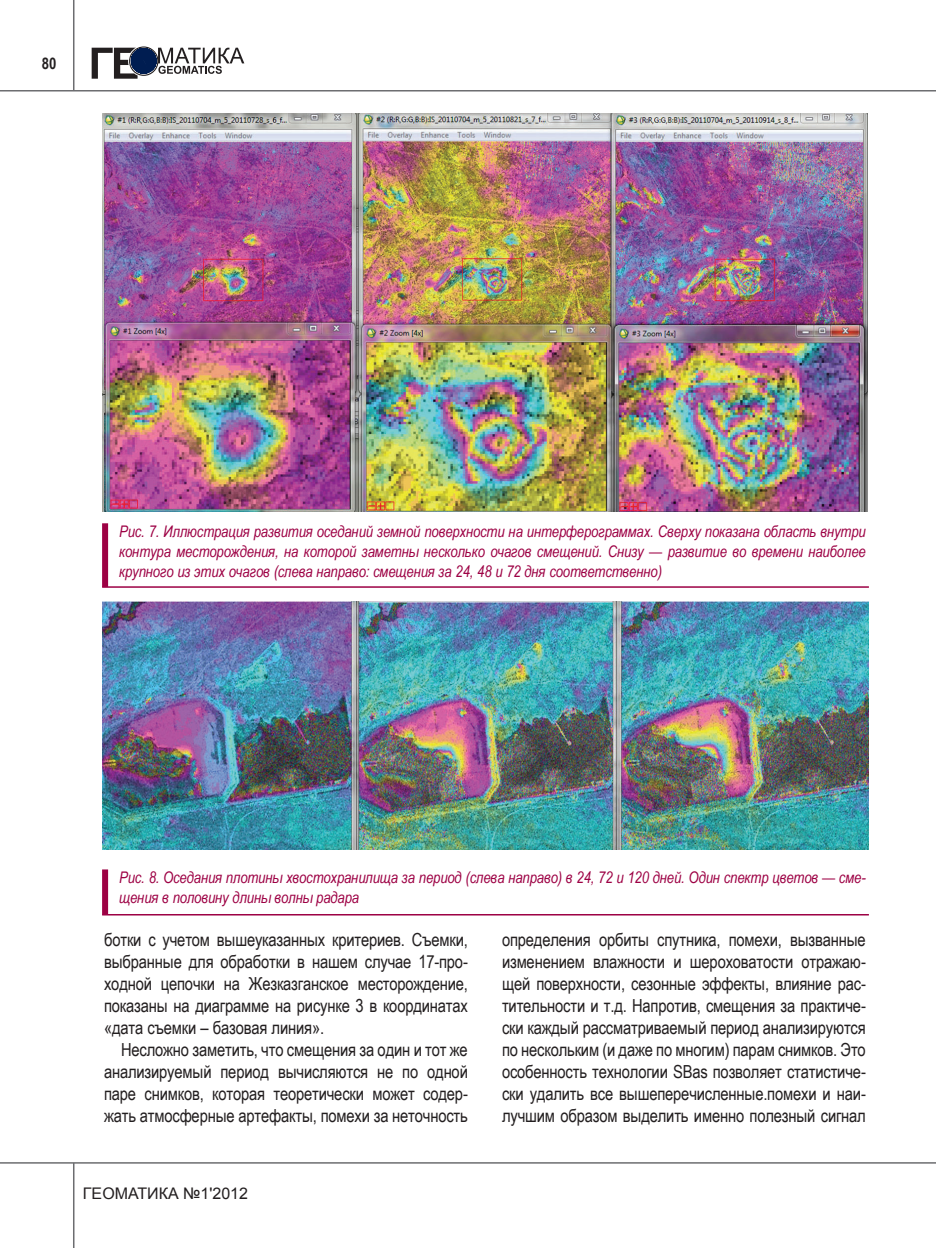
<style>
.page{position:relative;width:936px;height:1248px;background:#fff}
.page>*{position:absolute;margin:0;border:0;box-sizing:border-box;transform-origin:0 0}
.tekst{font:18px/22px "Arial Narrow";letter-spacing:-.01em;color:#231f20;text-align:justify}
.t1{font:italic 16px/20px "Arial Narrow";letter-spacing:-.01em;color:#9d0144;text-align:justify}
.t2{font:16px "Arial";color:#231f20}
.t3{font:700 16px "Arial Narrow";color:#231f20}
</style>
<div class="page">
<svg style="left:129px;top:46px;width:29px;height:30px"></svg>
<svg style="left:92px;top:48px;width:152px;height:31px"></svg>
<div style="left:131px;top:48px;width:25px;height:25px;border:1px solid #001d51;border-radius:50%"></div>
<hr style="left:73px;top:0;width:1px;height:91px;background:#6c6d70">
<hr style="left:73px;top:1162px;width:1px;height:85px;background:#6c6d70">
<hr style="left:0;top:90px;width:935px;height:1px;background:#6c6d70">
<hr style="left:0;top:1161px;width:935px;height:2px;background:#6c6d70">
<hr style="left:102px;top:586px;width:766px;height:1px;background:#9d0144">
<div style="left:102px;top:523px;width:6px;height:64px;background:#9d0144"></div>
<hr style="left:102px;top:913px;width:766px;height:2px;background:#9d0144">
<div style="left:102px;top:869px;width:6px;height:45px;background:#9d0144"></div>
<img style="left:102px;top:113px;width:765px;height:398px">
<img style="left:102px;top:601px;width:766px;height:248px">
<p class="t3" style="left:42px;top:51px;width:16px">80</p>
<p class="t1" style="left:119px;top:521px;width:748px">Рис. 7. Иллюстрация развития оседаний земной поверхности на интерферограммах. Сверху показана область внутри контура месторождения, на которой заметны несколько очагов смещений. Снизу — развитие во времени наиболее крупного из этих очагов (слева направо: смещения за 24, 48 и 72 дня соответственно)</p>
<p class="t1" style="left:119px;top:867px;width:748px">Рис. 8. Оседания плотины хвостохранилища за период (слева направо) в 24, 72 и 120 дней. Один спектр цветов — сме&shy;щения в половину длины волны радара</p>
<p class="tekst" style="left:104px;top:928px;width:365px">ботки с учетом вышеуказанных критериев. Съемки, выбранные для обработки в нашем случае 17-про&shy;ходной цепочки на Жезказганское месторождение, показаны на диаграмме на рисунке 3 в координатах «дата съемки – базовая линия».</p>
<p class="tekst" style="left:104px;top:1038px;width:365px;text-indent:17px">Несложно заметить, что смещения за один и тот же анализируемый период вычисляются не по одной паре снимков, которая теоретически может содер&shy;жать атмосферные артефакты, помехи за неточность</p>
<p class="t2" style="left:83px;top:1182px;width:166px">ГЕОМАТИКА №1'2012</p>
<p class="tekst" style="left:502px;top:928px;width:365px">определения орбиты спутника, помехи, вызванные изменением влажности и шероховатости отражаю&shy;щей поверхности, сезонные эффекты, влияние рас&shy;тительности и т.д. Напротив, смещения за практиче&shy;ски каждый рассматриваемый период анализируются по нескольким (и даже по многим) парам снимков. Это особенность технологии SBas позволяет статистиче&shy;ски удалить все вышеперечисленные.помехи и наи&shy;лучшим образом выделить именно полезный сигнал</p>
</div>
